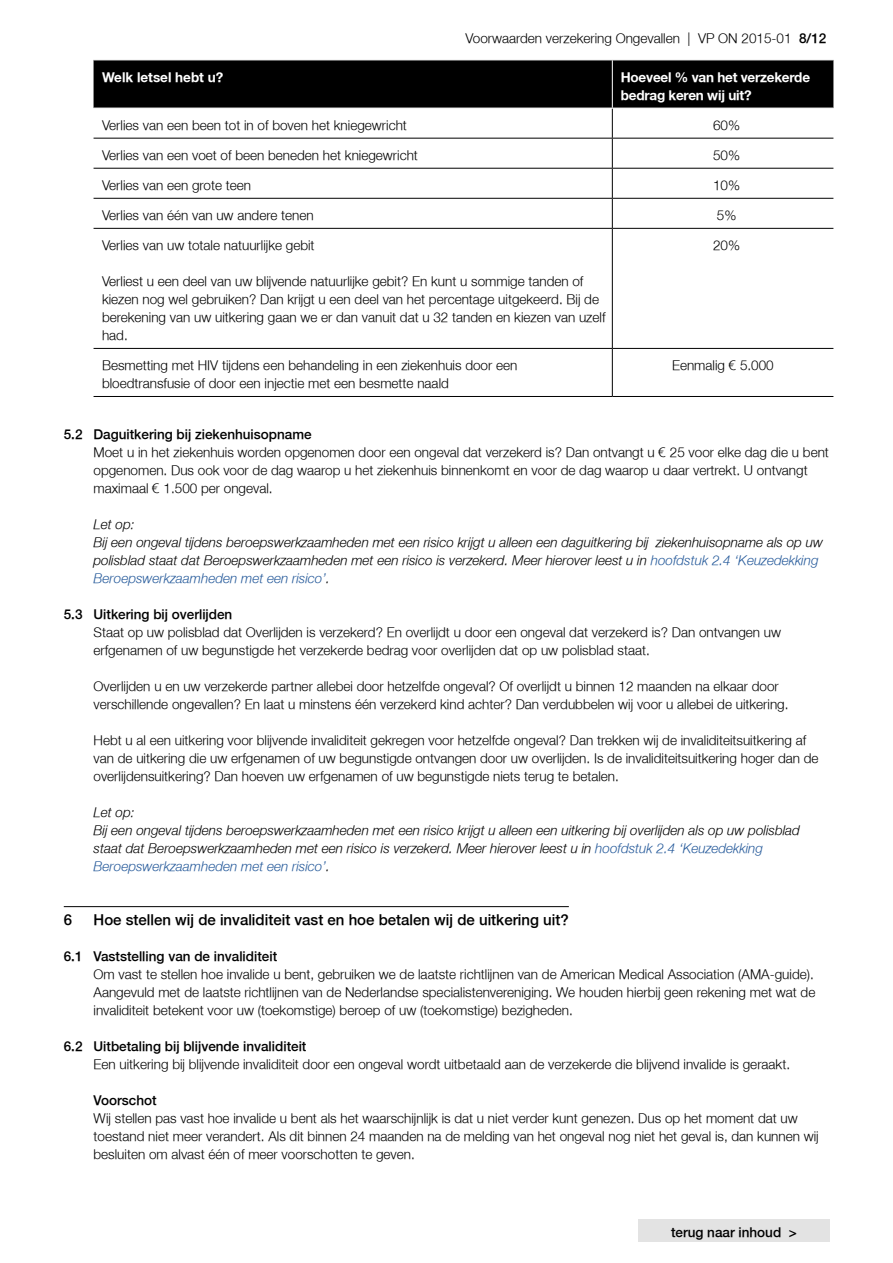
<style>
.page{position:relative;width:893px;height:1263px;background:#fff}
.page>*{position:absolute;margin:0;border:0;box-sizing:border-box;transform-origin:0 0}
.t1{font:300 15px "Fortis Helvetica";color:#000}
.t2{font:300 13.5px/18px "Fortis Helvetica";color:#000}
.t3{font:italic 300 13.5px/18px "Fortis Helvetica";color:#000}
.t4{font:300 13.5px "Fortis Helvetica";color:#000}
.t5{font:700 13.5px/18px "Fortis Helvetica";letter-spacing:-.015em;color:#fff}
.s1{font-style:inherit}
.s2{color:#275b9b}
</style>
<div class="page">
<div style="left:638px;top:1219px;width:192px;height:23px;background:#e3e3e3"></div>
<hr style="left:64px;top:906px;width:505px;height:1px;background:#000">
<div style="left:94px;top:61px;width:739px;height:47px;background:#000"></div>
<hr style="left:612px;top:108px;width:1px;height:30px;background:#000">
<hr style="left:94px;top:138px;width:518px;height:1px;background:#000">
<hr style="left:612px;top:138px;width:221px;height:1px;background:#000">
<hr style="left:94px;top:168px;width:518px;height:1px;background:#000">
<hr style="left:612px;top:168px;width:221px;height:1px;background:#000">
<hr style="left:94px;top:198px;width:518px;height:1px;background:#000">
<svg style="left:612px;top:139px;width:1px;height:89px"></svg>
<hr style="left:612px;top:198px;width:221px;height:1px;background:#000">
<hr style="left:94px;top:228px;width:518px;height:1px;background:#000">
<hr style="left:612px;top:229px;width:1px;height:119px;background:#000">
<hr style="left:612px;top:228px;width:221px;height:1px;background:#000">
<hr style="left:94px;top:348px;width:518px;height:1px;background:#000">
<hr style="left:94px;top:396px;width:518px;height:1px;background:#000">
<hr style="left:612px;top:349px;width:1px;height:47px;background:#000">
<hr style="left:612px;top:348px;width:221px;height:1px;background:#000">
<hr style="left:612px;top:396px;width:221px;height:1px;background:#000">
<hr style="left:612px;top:60px;width:1px;height:48px;background:#fff">
<hr style="left:612px;top:108px;width:221px;height:1px;background:#fff">
<p class="t2" style="left:466px;top:29px;width:362px">Voorwaarden verzekering Ongevallen | VP ON 2015-01 <span class="s1">8/12</span></p>
<p class="t5" style="left:102px;top:68px;width:123px">Welk letsel hebt u?</p>
<p class="t5" style="left:621px;top:68px;width:191px">Hoeveel % van het verzekerde bedrag keren wij uit?</p>
<p class="t2" style="left:102px;top:116px;width:306px">Verlies van een been tot in of boven het kniegewricht</p>
<p class="t2" style="left:713px;top:116px;width:29px">60%</p>
<p class="t2" style="left:102px;top:146px;width:317px">Verlies van een voet of been beneden het kniegewricht</p>
<p class="t2" style="left:713px;top:146px;width:29px">50%</p>
<p class="t2" style="left:102px;top:176px;width:151px">Verlies van een grote teen</p>
<p class="t2" style="left:713px;top:176px;width:29px">10%</p>
<p class="t2" style="left:102px;top:206px;width:213px">Verlies van één van uw andere tenen</p>
<p class="t2" style="left:717px;top:206px;width:21px">5%</p>
<p class="t2" style="left:102px;top:236px;width:214px">Verlies van uw totale natuurlijke gebit</p>
<p class="t2" style="left:102px;top:272px;width:505px">Verliest u een deel van uw blijvende natuurlijke gebit? En kunt u sommige tanden of kiezen nog wel gebruiken? Dan krijgt u een deel van het percentage uitgekeerd. Bij de berekening van uw uitkering gaan we er dan vanuit dat u 32 tanden en kiezen van uzelf had.</p>
<p class="t2" style="left:713px;top:236px;width:29px">20%</p>
<p class="t2" style="left:102px;top:356px;width:417px">Besmetting met HIV tijdens een behandeling in een ziekenhuis door een bloedtransfusie of door een injectie met een besmette naald</p>
<p class="t2" style="left:672px;top:356px;width:103px">Eenmalig € 5.000</p>
<p class="t4" style="left:64px;top:426px;width:249px">5.2 Daguitkering bij ziekenhuisopname</p>
<p class="t2" style="left:94px;top:443px;width:737px">Moet u in het ziekenhuis worden opgenomen door een ongeval dat verzekerd is? Dan ontvangt u € 25 voor elke dag die u bent opgenomen. Dus ook voor de dag waarop u het ziekenhuis binnenkomt en voor de dag waarop u daar vertrekt. U ontvangt maximaal € 1.500 per ongeval.</p>
<p class="t3" style="left:94px;top:515px;width:731px">Let op:<br>Bij een ongeval tijdens beroepswerkzaamheden met een risico krijgt u alleen een daguitkering bij ziekenhuisopname als op uw polisblad staat dat Beroepswerkzaamheden met een risico is verzekerd. Meer hierover leest u in <span class="s2">hoofdstuk 2.4 ‘Keuzedekking Beroepswerkzaamheden met een risico’</span>.</p>
<p class="t4" style="left:64px;top:606px;width:170px">5.3 Uitkering bij overlijden</p>
<p class="t2" style="left:94px;top:623px;width:689px">Staat op uw polisblad dat Overlijden is verzekerd? En overlijdt u door een ongeval dat verzekerd is? Dan ontvangen uw erfgenamen of uw begunstigde het verzekerde bedrag voor overlijden dat op uw polisblad staat.</p>
<p class="t2" style="left:94px;top:677px;width:696px">Overlijden u en uw verzekerde partner allebei door hetzelfde ongeval? Of overlijdt u binnen 12 maanden na elkaar door verschillende ongevallen? En laat u minstens één verzekerd kind achter? Dan verdubbelen wij voor u allebei de uitkering.</p>
<p class="t2" style="left:94px;top:731px;width:726px">Hebt u al een uitkering voor blijvende invaliditeit gekregen voor hetzelfde ongeval? Dan trekken wij de invaliditeitsuitkering af van de uitkering die uw erfgenamen of uw begunstigde ontvangen door uw overlijden. Is de invaliditeitsuitkering hoger dan de overlijdensuitkering? Dan hoeven uw erfgenamen of uw begunstigde niets terug te betalen.</p>
<p class="t3" style="left:94px;top:803px;width:708px">Let op:<br>Bij een ongeval tijdens beroepswerkzaamheden met een risico krijgt u alleen een uitkering bij overlijden als op uw polisblad staat dat Beroepswerkzaamheden met een risico is verzekerd. Meer hierover leest u in <span class="s2">hoofdstuk 2.4 ‘Keuzedekking Beroepswerkzaamheden met een risico’</span>.</p>
<p class="t1" style="left:64px;top:910px;width:10px">6</p>
<p class="t1" style="left:94px;top:910px;width:477px">Hoe stellen wij de invaliditeit vast en hoe betalen wij de uitkering uit?</p>
<p class="t4" style="left:64px;top:948px;width:215px">6.1 Vaststelling van de invaliditeit</p>
<p class="t2" style="left:94px;top:965px;width:723px;text-align:justify">Om vast te stellen hoe invalide u bent, gebruiken we de laatste richtlijnen van de American Medical Association (AMA-guide).<br>Aangevuld met de laatste richtlijnen van de Nederlandse specialistenvereniging. We houden hierbij geen rekening met wat de invaliditeit betekent voor uw (toekomstige) beroep of uw (toekomstige) bezigheden.</p>
<p class="t4" style="left:64px;top:1038px;width:244px">6.2 Uitbetaling bij blijvende invaliditeit</p>
<p class="t2" style="left:94px;top:1055px;width:698px">Een uitkering bij blijvende invaliditeit door een ongeval wordt uitbetaald aan de verzekerde die blijvend invalide is geraakt.</p>
<p class="t4" style="left:94px;top:1092px;width:65px">Voorschot</p>
<p class="t2" style="left:94px;top:1109px;width:727px">Wij stellen pas vast hoe invalide u bent als het waarschijnlijk is dat u niet verder kunt genezen. Dus op het moment dat uw toestand niet meer verandert. Als dit binnen 24 maanden na de melding van het ongeval nog niet het geval is, dan kunnen wij besluiten om alvast één of meer voorschotten te geven.</p>
<p class="t4" style="left:671px;top:1224px;width:127px">terug naar inhoud &gt;</p>
</div>
